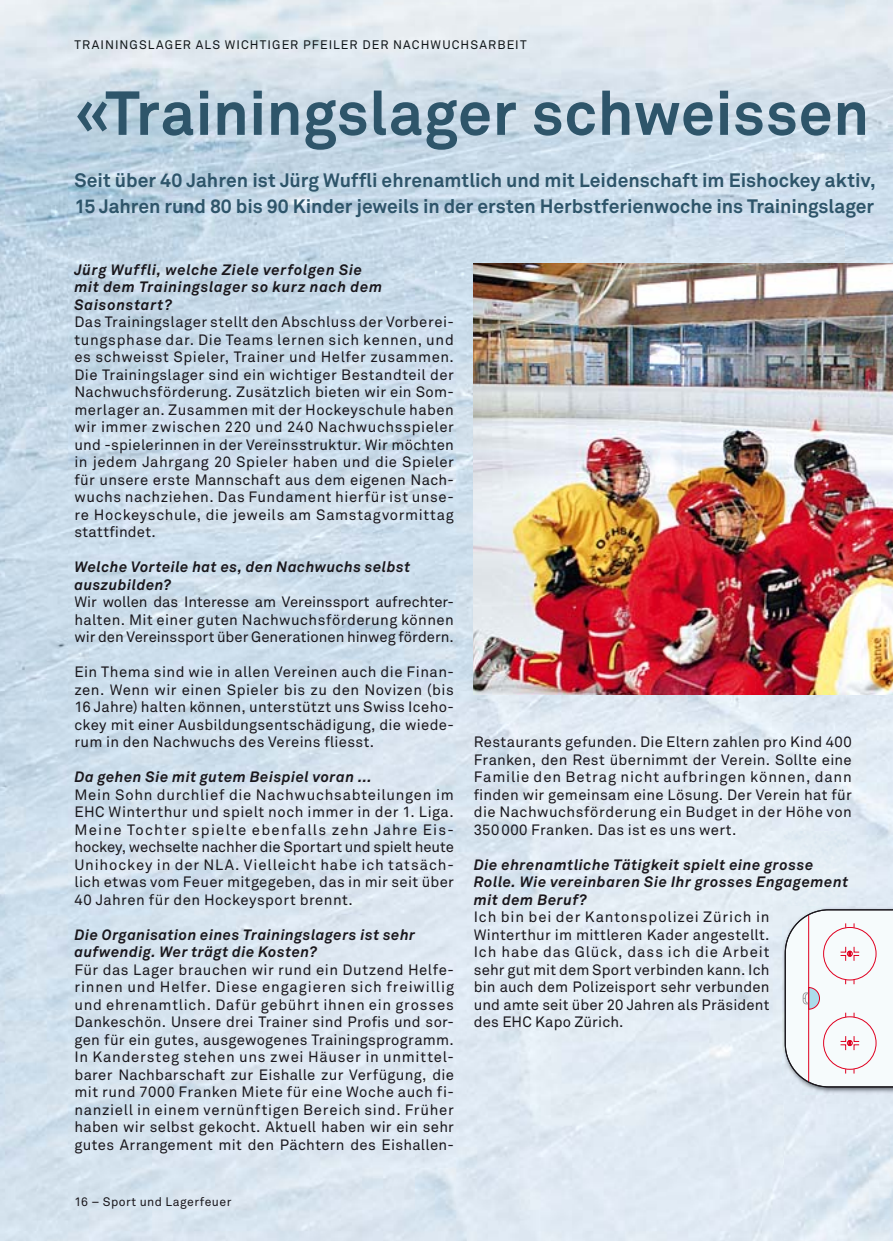
<style>
.page{position:relative;width:893px;height:1241px;background:#fff}
.page>*{position:absolute;margin:0;border:0;box-sizing:border-box;transform-origin:0 0}
.t1{font:700 61.25px "Akkurat Office";letter-spacing:.005em;color:#2e556a}
.t2{font:700 19.25px/26.2px "Akkurat Office";color:#2e556a}
.t3{font:14.88px/17.5px "Akkurat Office";letter-spacing:.02em;color:#1a171c;text-align:justify}
.t4{font:italic 700 14.88px/17.5px "Akkurat Office";letter-spacing:.035em;color:#1a171c}
.t5{font:12.25px "Akkurat Office";letter-spacing:.085em;color:#101619}
.t6{font:12.25px "Akkurat Office";letter-spacing:.035em;color:#1a171c}
</style>
<div class="page">
<img style="left:0;top:0;width:846px;height:831px">
<img style="left:474px;top:263px;width:419px;height:431px">
<img style="left:782px;top:906px;width:111px;height:187px">
<svg style="left:785px;top:909px;width:108px;height:178px"></svg>
<p class="t5" style="left:74px;top:40px;width:454px">TRAININGSLAGER ALS WICHTIGER PFEILER DER NACHWUCHSARBEIT</p>
<h1 class="t1" style="left:74px;top:89px;width:796px">«Trainingslager schweissen</h1>
<p class="t2" style="left:74px;top:169px;width:803px">Seit über 40 Jahren ist Jürg Wuffli ehrenamtlich und mit Leidenschaft im Eishockey aktiv,<br>15 Jahren rund 80 bis 90 Kinder jeweils in der ersten Herbstferienwoche ins Trainingslager</p>
<p class="t4" style="left:74px;top:262px;width:309px">Jürg Wuffli, welche Ziele verfolgen Sie mit dem Trainingslager so kurz nach dem<br>Saisonstart?</p>
<p class="t3" style="left:74px;top:314px;width:381px">Das Trainingslager stellt den Abschluss der Vorberei&shy;tungsphase dar. Die Teams lernen sich kennen, und es schweisst Spieler, Trainer und Helfer zusammen.<br>Die Trainingslager sind ein wichtiger Bestandteil der Nachwuchsförderung. Zusätzlich bieten wir ein Som&shy;merlager an. Zusammen mit der Hockeyschule haben wir immer zwischen 220 und 240 Nachwuchsspieler und -spielerinnen in der Vereinsstruktur. Wir möchten in jedem Jahrgang 20 Spieler haben und die Spieler für unsere erste Mannschaft aus dem eigenen Nach&shy;wuchs nachziehen. Das Fundament hierfür ist unse&shy;re Hockeyschule, die jeweils am Samstagvormittag stattfindet.</p>
<p class="t4" style="left:74px;top:559px;width:337px">Welche Vorteile hat es, den Nachwuchs selbst auszubilden?</p>
<p class="t3" style="left:74px;top:594px;width:381px">Wir wollen das Interesse am Vereinssport aufrechter&shy;halten. Mit einer guten Nachwuchsförderung können wir den Vereinssport über Generationen hinweg fördern.</p>
<p class="t3" style="left:74px;top:664px;width:381px">Ein Thema sind wie in allen Vereinen auch die Finan&shy;zen. Wenn wir einen Spieler bis zu den Novizen (bis 16 Jahre) halten können, unterstützt uns Swiss Iceho&shy;ckey mit einer Ausbildungsentschädigung, die wiede&shy;rum in den Nachwuchs des Vereins fliesst.</p>
<p class="t4" style="left:74px;top:769px;width:299px">Da gehen Sie mit gutem Beispiel voran ...</p>
<p class="t3" style="left:74px;top:787px;width:381px">Mein Sohn durchlief die Nachwuchsabteilungen im EHC Winterthur und spielt noch immer in der 1. Liga.<br>Meine Tochter spielte ebenfalls zehn Jahre Eis&shy;hockey, wechselte nachher die Sportart und spielt heute Unihockey in der NLA. Vielleicht habe ich tatsäch&shy;lich etwas vom Feuer mitgegeben, das in mir seit über 40 Jahren für den Hockeysport brennt.</p>
<p class="t4" style="left:74px;top:927px;width:342px">Die Organisation eines Trainingslagers ist sehr aufwendig. Wer trägt die Kosten?</p>
<p class="t3" style="left:74px;top:962px;width:381px">Für das Lager brauchen wir rund ein Dutzend Helfe&shy;rinnen und Helfer. Diese engagieren sich freiwillig und ehrenamtlich. Dafür gebührt ihnen ein grosses Dankeschön. Unsere drei Trainer sind Profis und sor&shy;gen für ein gutes, ausgewogenes Trainingsprogramm.<br>In Kandersteg stehen uns zwei Häuser in unmittel&shy;barer Nachbarschaft zur Eishalle zur Verfügung, die mit rund 7000 Franken Miete für eine Woche auch fi&shy;nanziell in einem vernünftigen Bereich sind. Früher haben wir selbst gekocht. Aktuell haben wir ein sehr gutes Arrangement mit den Pächtern des Eishallen-</p>
<p class="t6" style="left:74px;top:1196px;width:158px">16 – Sport und Lagerfeuer</p>
<p class="t3" style="left:474px;top:734px;width:380px">Restaurants gefunden. Die Eltern zahlen pro Kind 400<br>Franken, den Rest übernimmt der Verein. Sollte eine Familie den Betrag nicht aufbringen können, dann finden wir gemeinsam eine Lösung. Der Verein hat für die Nachwuchsförderung ein Budget in der Höhe von 350 000 Franken. Das ist es uns wert.</p>
<p class="t4" style="left:474px;top:856px;width:376px">Die ehrenamtliche Tätigkeit spielt eine grosse<br>Rolle. Wie vereinbaren Sie Ihr grosses Engagement mit dem Beruf?</p>
<p class="t3" style="left:474px;top:909px;width:297px">Ich bin bei der Kantonspolizei Zürich in Winterthur im mittleren Kader angestellt.<br>Ich habe das Glück, dass ich die Arbeit sehr gut mit dem Sport verbinden kann. Ich bin auch dem Polizeisport sehr verbunden und amte seit über 20 Jahren als Präsident des EHC Kapo Zürich.</p>
</div>
